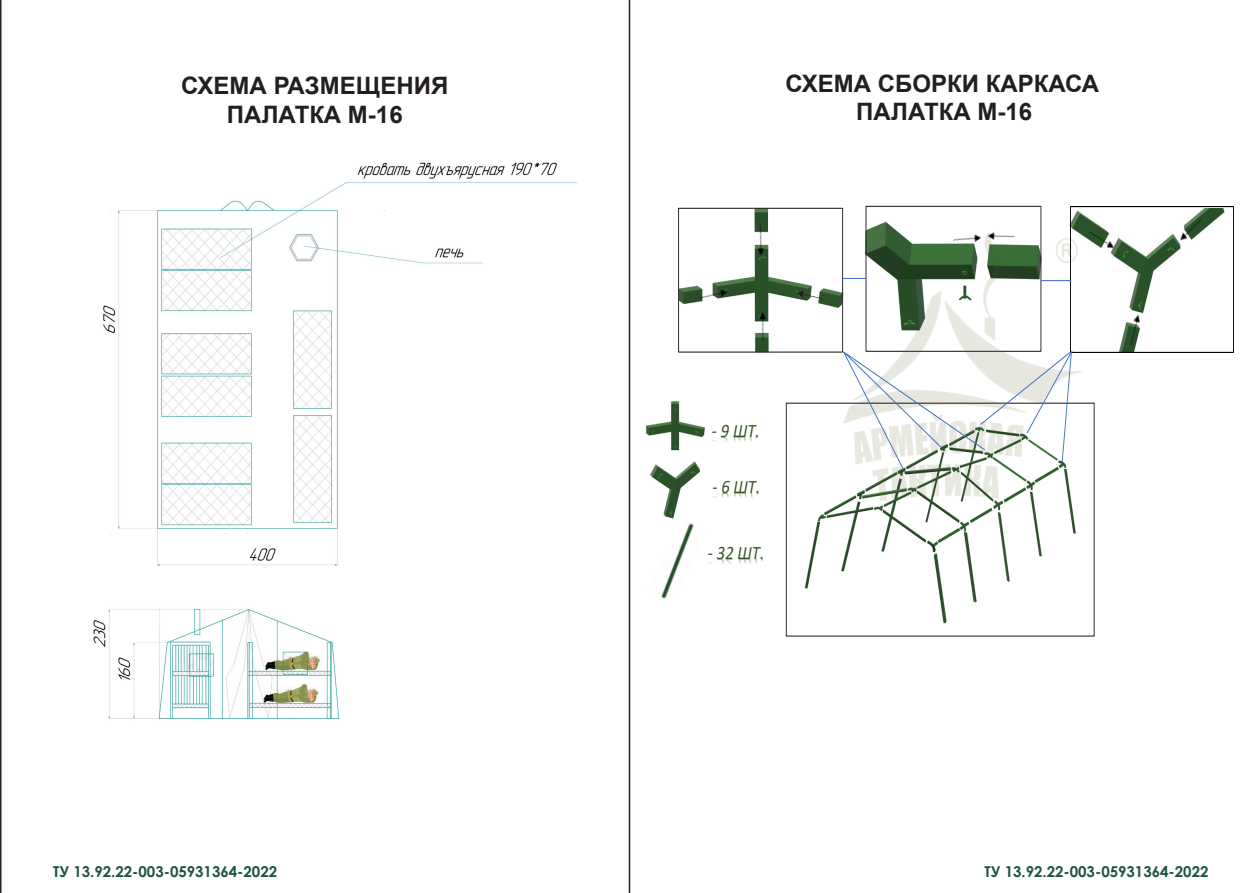
<style>
.page{position:relative;width:1259px;height:893px;background:#fff}
.page>*{position:absolute;margin:0;border:0;box-sizing:border-box;transform-origin:0 0}
.t1{font:700 24px "Arial";color:#231f20}
.t2{font:700 19.05px "Calibri";color:#231f20;scale:.87 1}
.t3{font:italic 19.05px "Calibri";letter-spacing:-.005em;color:#385623;scale:.87 1}
.t4{font:700 15px "Century Gothic";color:#1e553f}
</style>
<div class="page">
<hr style="left:0;top:0;width:2px;height:893px;background:#231f20">
<img style="left:93px;top:162px;width:485px;height:557px">
<hr style="left:629px;top:0;width:1px;height:893px;background:#231f20">
<img style="left:678px;top:207px;width:166px;height:146px">
<img style="left:867px;top:206px;width:175px;height:26px">
<img style="left:1070px;top:207px;width:163px;height:146px">
<img style="left:699px;top:281px;width:35px;height:29px">
<img style="left:749px;top:223px;width:20px;height:40px">
<img style="left:753px;top:303px;width:20px;height:41px">
<img style="left:646px;top:401px;width:59px;height:50px">
<img style="left:650px;top:461px;width:50px;height:58px">
<img style="left:661px;top:523px;width:33px;height:76px">
<img style="left:799px;top:500px;width:284px;height:137px">
<img style="left:844px;top:232px;width:238px;height:268px">
<img style="left:701px;top:436px;width:50px;height:15px">
<img style="left:751px;top:436px;width:7px;height:6px">
<div style="left:678px;top:208px;width:165px;height:144px;border:1px solid #231f20"></div>
<svg style="left:797px;top:291px;width:26px;height:8px"></svg>
<img style="left:980px;top:223px;width:35px;height:22px">
<img style="left:952px;top:227px;width:35px;height:25px">
<img style="left:1171px;top:211px;width:31px;height:39px">
<img style="left:1085px;top:230px;width:36px;height:26px">
<img style="left:1128px;top:307px;width:16px;height:39px">
<svg style="left:842px;top:278px;width:24px;height:1px"></svg>
<hr style="left:1041px;top:280px;width:30px;height:1px;background:#4472c4">
<svg style="left:843px;top:350px;width:229px;height:119px"></svg>
<img style="left:712px;top:492px;width:47px;height:6px">
<img style="left:708px;top:558px;width:55px;height:6px">
<p class="t1" style="left:181px;top:68px;width:268px">СХЕМА РАЗМЕЩЕНИЯ</p>
<p class="t1" style="left:227px;top:97px;width:177px">ПАЛАТКА М-16</p>
<p class="t1" style="left:785px;top:66px;width:315px">СХЕМА СБОРКИ КАРКАСА</p>
<p class="t1" style="left:856px;top:95px;width:177px">ПАЛАТКА М-16</p>
<p class="t2" style="left:872px;top:107px;width:212px">СХЕМА СБОРКИ КАРКАСА</p>
<p class="t3" style="left:712px;top:417px;width:56px">- 9 ШТ.</p>
<p class="t3" style="left:712px;top:473px;width:56px">- 6 ШТ.</p>
<p class="t3" style="left:708px;top:539px;width:66px">- 32 ШТ.</p>
<p class="t4" style="left:53px;top:860px;width:225px">ТУ 13.92.22-003-05931364-2022</p>
<p class="t4" style="left:984px;top:860px;width:225px">ТУ 13.92.22-003-05931364-2022</p>
</div>
